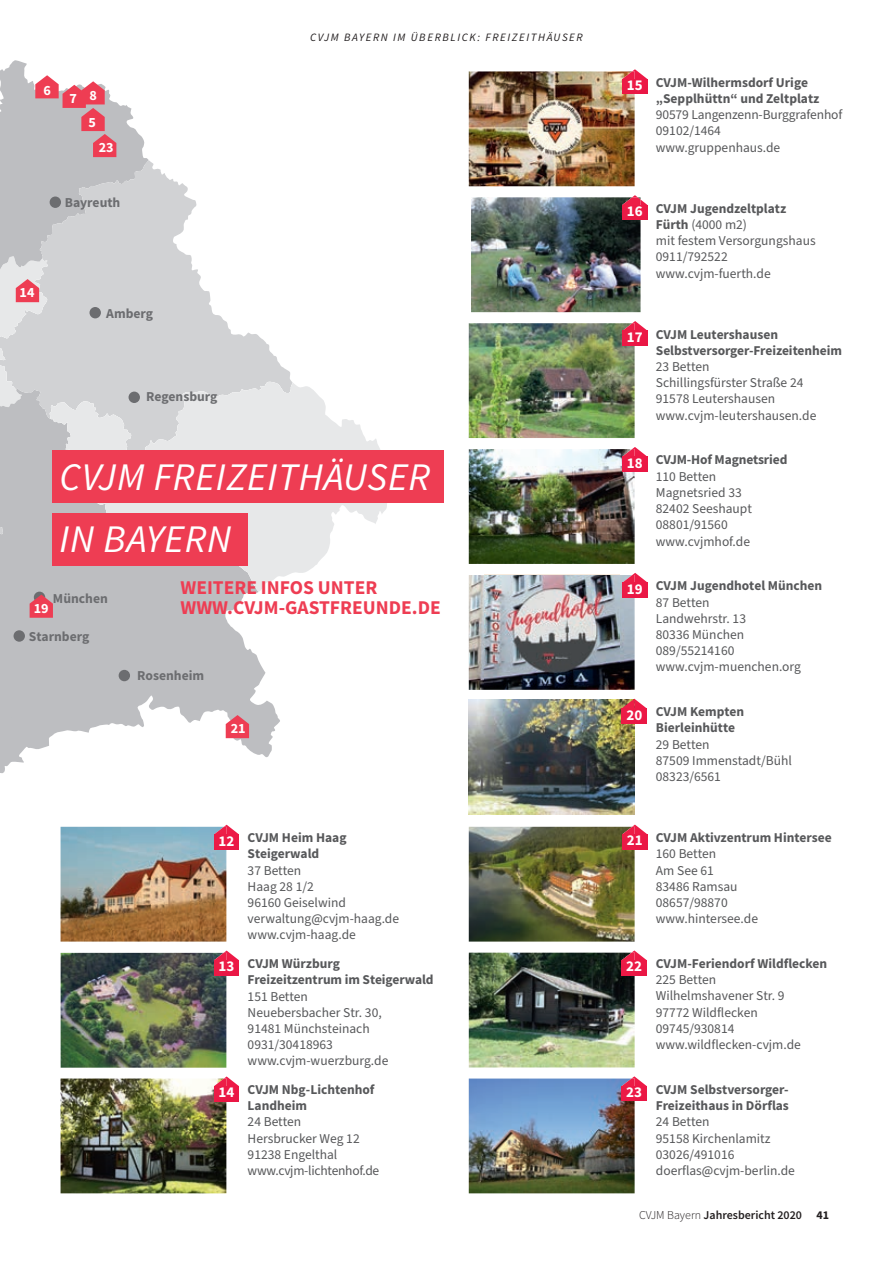
<style>
.page{position:relative;width:893px;height:1263px;background:#fff}
.page>*{position:absolute;margin:0;border:0;box-sizing:border-box;transform-origin:0 0}
.t1{font:italic 39px/61.5px "Source Sans Pro";letter-spacing:.02em;color:#fff}
.t2{font:700 19.5px/19.5px "Source Sans Pro";color:#ee3d53}
.t3{font:700 15px "Source Sans Pro";color:#fff}
.t4{font:700 14.1px/25.5px "Source Sans Pro";color:#fff;text-align:right}
.t5{font:700 13.65px "Source Sans Pro";color:#6c6d70}
.t6{font:13.5px/16.2px "Source Sans Pro";color:#57585a}
.t7{font:700 13.5px/16.2px "Source Sans Pro";color:#57585a}
.t8{font:600 12px "Source Sans Pro";color:#231f20}
.t9{font:italic 11.25px "Source Sans Pro";letter-spacing:.14em;color:#231f20}
.s1{font-weight:700}
.s2{font-weight:300}
</style>
<div class="page">
<svg style="left:149px;top:160px;width:142px;height:221px"></svg>
<svg style="left:149px;top:592px;width:131px;height:166px;fill:#bdbec1"></svg>
<svg style="left:149px;top:381px;width:244px;height:211px;fill:#e7e8e9"></svg>
<svg style="left:226px;top:715px;width:23px;height:23px"></svg>
<img style="left:469px;top:699px;width:166px;height:115px">
<img style="left:61px;top:827px;width:165px;height:114px">
<svg style="left:214px;top:827px;width:25px;height:22px"></svg>
<img style="left:61px;top:953px;width:165px;height:115px">
<svg style="left:214px;top:953px;width:25px;height:22px"></svg>
<img style="left:61px;top:1078px;width:165px;height:115px">
<svg style="left:214px;top:1078px;width:25px;height:23px"></svg>
<img style="left:469px;top:71px;width:166px;height:115px">
<img style="left:471px;top:197px;width:170px;height:115px">
<svg style="left:622px;top:71px;width:25px;height:23px"></svg>
<img style="left:469px;top:323px;width:166px;height:115px">
<img style="left:632px;top:195px;width:15px;height:10px">
<img style="left:622px;top:197px;width:19px;height:23px">
<svg style="left:641px;top:205px;width:6px;height:15px"></svg>
<img style="left:469px;top:449px;width:166px;height:115px">
<img style="left:469px;top:575px;width:166px;height:115px">
<img style="left:469px;top:827px;width:166px;height:114px">
<img style="left:469px;top:953px;width:166px;height:114px">
<img style="left:469px;top:1078px;width:166px;height:115px">
<svg style="left:623px;top:323px;width:24px;height:23px"></svg>
<svg style="left:622px;top:449px;width:25px;height:22px"></svg>
<svg style="left:622px;top:701px;width:25px;height:22px"></svg>
<svg style="left:622px;top:1078px;width:25px;height:23px"></svg>
<img style="left:632px;top:824px;width:6px;height:3px">
<svg style="left:622px;top:827px;width:25px;height:22px"></svg>
<svg style="left:623px;top:575px;width:24px;height:22px"></svg>
<img style="left:485px;top:575px;width:134px;height:109px">
<img style="left:631px;top:950px;width:7px;height:3px">
<svg style="left:622px;top:953px;width:25px;height:22px"></svg>
<svg style="left:0;top:60px;width:149px;height:713px;background:#cdc8cb"></svg>
<div style="left:52px;top:450px;width:391px;height:52px;background:#ee3d53"></div>
<div style="left:52px;top:513px;width:196px;height:52px;background:#ee3d53"></div>
<p class="t4" style="left:43px;top:77px;width:9px">6</p>
<p class="t4" style="left:69px;top:84px;width:29px">7 8<br>5</p>
<p class="t4" style="left:99px;top:134px;width:16px">23</p>
<p class="t5" style="left:65px;top:193px;width:57px">Bayreuth</p>
<p class="t4" style="left:20px;top:280px;width:16px">14</p>
<p class="t5" style="left:106px;top:304px;width:48px">Amberg</p>
<p class="t5" style="left:146px;top:387px;width:73px">Regensburg</p>
<p class="t9" style="left:310px;top:30px;width:274px">CVJM BAYERN IM ÜBERBLICK: FREIZEITHÄUSER</p>
<h1 class="t1" style="left:60px;top:446px;width:372px">CVJM FREIZEITHÄUSER<br>IN BAYERN</h1>
<h2 class="t2" style="left:180px;top:578px;width:262px">WEITERE INFOS UNTER<br>WWW.CVJM-GASTFREUNDE.DE</h2>
<p class="t5" style="left:53px;top:589px;width:56px">München</p>
<p class="t5" style="left:29px;top:627px;width:62px">Starnberg</p>
<p class="t4" style="left:34px;top:595px;width:16px">19</p>
<p class="t5" style="left:137px;top:666px;width:68px">Rosenheim</p>
<p class="t4" style="left:231px;top:716px;width:16px">21</p>
<p class="t3" style="left:219px;top:830px;width:17px">12</p>
<p class="t7" style="left:248px;top:829px;width:100px">CVJM Heim Haag<br>Steigerwald</p>
<p class="t6" style="left:248px;top:862px;width:153px">37 Betten<br>Haag 28 1/2<br>96160 Geiselwind verwaltung@cvjm-haag.de www.cvjm-haag.de</p>
<p class="t3" style="left:219px;top:956px;width:17px">13</p>
<p class="t7" style="left:248px;top:955px;width:188px">CVJM Würzburg<br>Freizeitzentrum im Steigerwald</p>
<p class="t6" style="left:248px;top:988px;width:142px">151 Betten<br>Neuebersbacher Str. 30,<br>91481 Münchsteinach<br>0931/30418963 www.cvjm-wuerzburg.de</p>
<p class="t3" style="left:219px;top:1082px;width:17px">14</p>
<p class="t7" style="left:248px;top:1081px;width:129px">CVJM Nbg-Lichtenhof<br>Landheim</p>
<p class="t6" style="left:248px;top:1114px;width:133px">24 Betten<br>Hersbrucker Weg 12<br>91238 Engelthal www.cvjm-lichtenhof.de</p>
<p class="t3" style="left:627px;top:75px;width:17px">15</p>
<p class="t7" style="left:656px;top:74px;width:165px">CVJM-Wilhermsdorf Urige „Sepplhüttn“ und Zeltplatz</p>
<p class="t6" style="left:656px;top:107px;width:188px">90579 Langenzenn-Burggrafenhof<br>09102/1464 www.gruppenhaus.de</p>
<p class="t3" style="left:627px;top:201px;width:17px">16</p>
<p class="t6" style="left:656px;top:201px;width:161px"><span class="s1">CVJM Jugendzeltplatz<br>Fürth</span> (4000 m2)<br>mit festem Versorgungshaus<br>0911/792522 www.cvjm-fuerth.de</p>
<p class="t3" style="left:627px;top:327px;width:17px">17</p>
<p class="t3" style="left:627px;top:453px;width:17px">18</p>
<p class="t3" style="left:627px;top:578px;width:17px">19</p>
<p class="t3" style="left:626px;top:704px;width:17px">20</p>
<p class="t7" style="left:656px;top:326px;width:188px">CVJM Leutershausen<br>Selbstversorger-Freizeitenheim</p>
<p class="t6" style="left:656px;top:359px;width:162px">23 Betten<br>Schillingsfürster Straße 24<br>91578 Leutershausen www.cvjm-leutershausen.de</p>
<p class="t7" style="left:656px;top:452px;width:133px">CVJM-Hof Magnetsried</p>
<p class="t6" style="left:656px;top:468px;width:98px">110 Betten<br>Magnetsried 33<br>82402 Seeshaupt<br>08801/91560 www.cvjmhof.de</p>
<p class="t7" style="left:656px;top:578px;width:168px">CVJM Jugendhotel München</p>
<p class="t6" style="left:656px;top:594px;width:147px">87 Betten<br>Landwehrstr. 13<br>80336 München<br>089/55214160 www.cvjm-muenchen.org</p>
<p class="t7" style="left:656px;top:703px;width:90px">CVJM Kempten<br>Bierleinhütte</p>
<p class="t6" style="left:656px;top:736px;width:138px">29 Betten<br>87509 Immenstadt/Bühl<br>08323/6561</p>
<p class="t3" style="left:627px;top:830px;width:17px">21</p>
<p class="t3" style="left:626px;top:956px;width:17px">22</p>
<p class="t3" style="left:626px;top:1082px;width:17px">23</p>
<p class="t7" style="left:656px;top:829px;width:177px">CVJM Aktivzentrum Hintersee</p>
<p class="t6" style="left:656px;top:846px;width:104px">160 Betten<br>Am See 61<br>83486 Ramsau<br>08657/98870 www.hintersee.de</p>
<p class="t7" style="left:656px;top:955px;width:173px">CVJM-Feriendorf Wildflecken</p>
<p class="t6" style="left:656px;top:972px;width:146px">225 Betten<br>Wilhelmshavener Str. 9<br>97772 Wildflecken<br>09745/930814 www.wildflecken-cvjm.de</p>
<p class="t7" style="left:656px;top:1081px;width:135px">CVJM Selbstversorger-<br>Freizeithaus in Dörflas</p>
<p class="t6" style="left:656px;top:1114px;width:141px">24 Betten<br>95158 Kirchenlamitz<br>03026/491016 doerflas@cvjm-berlin.de</p>
<p class="t8" style="left:639px;top:1207px;width:192px"><span class="s2">CVJM Bayern</span> Jahresbericht 2020 <span class="s1">41</span></p>
</div>
